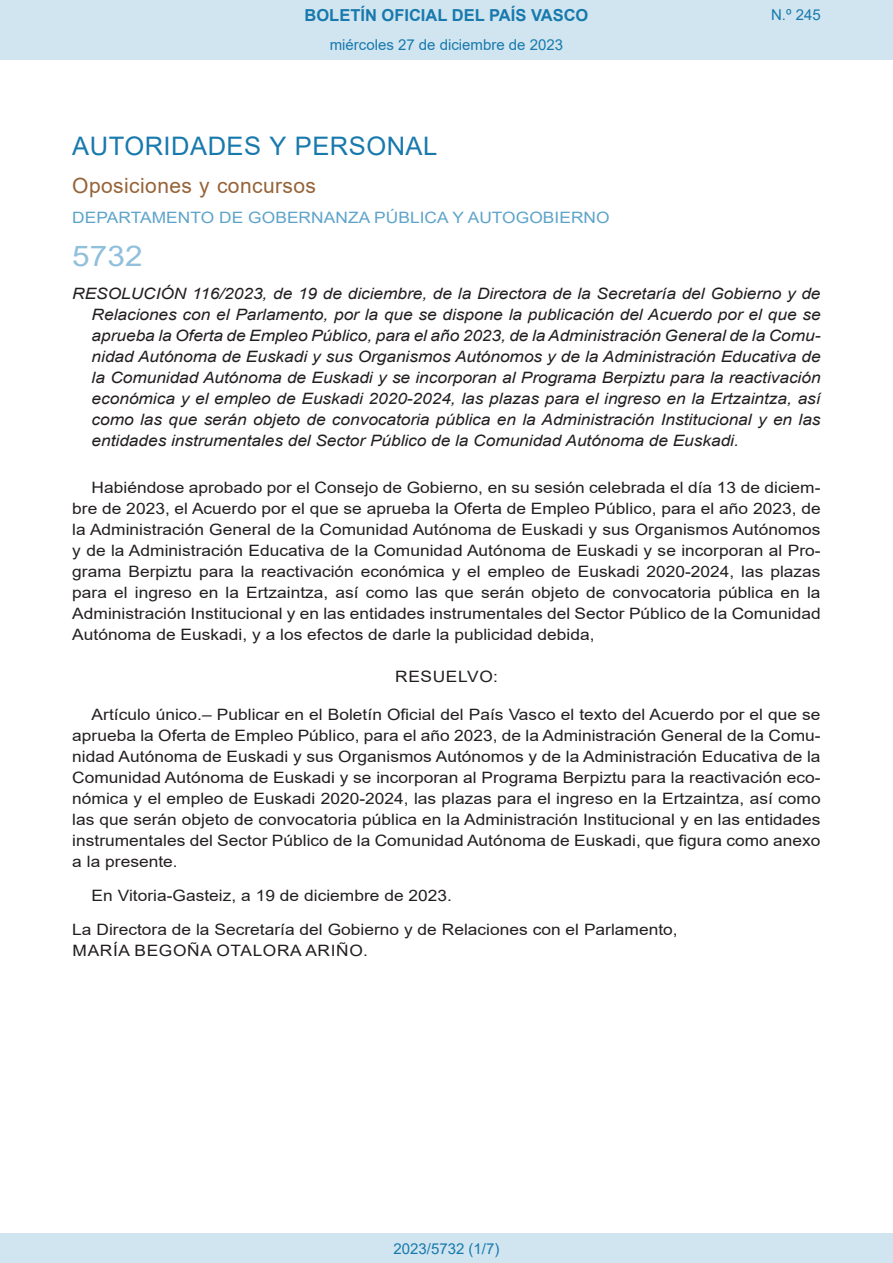
<style>
.page{position:relative;width:893px;height:1263px;background:#fff}
.page>*{position:absolute;margin:0;border:0;box-sizing:border-box;transform-origin:0 0}
.BOPVOrden{font:28.5px "Arial";color:#90c0db;scale:1.11 1}
.BOPVSeccion{font:25.5px "Arial";letter-spacing:.02em;color:#1879ad}
.BOPVSubseccion{font:21px "Arial";letter-spacing:.02em;color:#956338}
.t1{font:700 16.5px "Arial";color:#1879ad}
.BOPVDetalle{font:15.6px/21px "Arial";color:#231f20;text-align:justify;scale:1.11 1}
.BOPVTitulo{font:italic 15.6px/21px "Arial";letter-spacing:-.005em;color:#231f20;text-align:justify;scale:1.11 1}
.BOPVFirmaPuesto{font:15.6px "Arial";color:#231f20;scale:1.11 1}
.BOPVOrganismo{font:15.6px "Arial";letter-spacing:.005em;color:#5ea4ca;scale:1.11 1}
.BOPVFirmaLugFec{font:15.6px "Arial";color:#231f20;scale:1.11 1}
.BOPVFirmaNombre{font:15.6px "Arial";letter-spacing:.035em;color:#231f20;scale:1.11 1}
.BOPVClave{font:15.6px "Arial";letter-spacing:.035em;color:#231f20;scale:1.11 1}
.Paginacion_Centro{font:15px "Arial";color:#1879ad}
</style>
<div class="page">
<div style="left:0;top:0;width:893px;height:60px;background:#d0e5f0"></div>
<div style="left:0;top:1233px;width:893px;height:30px;background:#d0e5f0"></div>
<p class="t1" style="left:305px;top:3px;width:285px">BOLETÍN OFICIAL DEL PAÍS VASCO</p>
<p class="Paginacion_Centro" style="left:330px;top:35px;width:235px">miércoles 27 de diciembre de 2023</p>
<p class="Paginacion_Centro" style="left:771px;top:5px;width:51px">N.º 245</p>
<p class="BOPVSeccion" style="left:72px;top:128px;width:366px">AUTORIDADES Y PERSONAL</p>
<p class="BOPVSubseccion" style="left:72px;top:171px;width:245px">Oposiciones y concursos</p>
<p class="BOPVOrganismo" style="left:72px;top:207px;width:486px">DEPARTAMENTO DE GOBERNANZA PÚBLICA Y AUTOGOBIERNO</p>
<p class="BOPVOrden" style="left:72px;top:236px;width:65px">5732</p>
<p class="BOPVTitulo" style="left:92px;top:284px;width:658px;text-indent:-19px">RESOLUCIÓN 116/2023, de 19 de diciembre, de la Directora de la Secretaría del Gobierno y de Relaciones con el Parlamento, por la que se dispone la publicación del Acuerdo por el que se aprueba la Oferta de Empleo Público, para el año 2023, de la Administración General de la Comu&shy;nidad Autónoma de Euskadi y sus Organismos Autónomos y de la Administración Educativa de la Comunidad Autónoma de Euskadi y se incorporan al Programa Berpiztu para la reactivación económica y el empleo de Euskadi 2020-2024, las plazas para el ingreso en la Ertzaintza, así como las que serán objeto de convocatoria pública en la Administración Institucional y en las entidades instrumentales del Sector Público de la Comunidad Autónoma de Euskadi.</p>
<p class="BOPVDetalle" style="left:72px;top:477px;width:676px;text-indent:19px">Habiéndose aprobado por el Consejo de Gobierno, en su sesión celebrada el día 13 de diciem&shy;bre de 2023, el Acuerdo por el que se aprueba la Oferta de Empleo Público, para el año 2023, de la Administración General de la Comunidad Autónoma de Euskadi y sus Organismos Autónomos y de la Administración Educativa de la Comunidad Autónoma de Euskadi y se incorporan al Pro&shy;grama Berpiztu para la reactivación económica y el empleo de Euskadi 2020-2024, las plazas para el ingreso en la Ertzaintza, así como las que serán objeto de convocatoria pública en la Administración Institucional y en las entidades instrumentales del Sector Público de la Comunidad Autónoma de Euskadi, y a los efectos de darle la publicidad debida,</p>
<p class="BOPVClave" style="left:395px;top:666px;width:94px">RESUELVO:</p>
<p class="BOPVDetalle" style="left:72px;top:704px;width:676px;text-indent:19px">Artículo único.– Publicar en el Boletín Oficial del País Vasco el texto del Acuerdo por el que se aprueba la Oferta de Empleo Público, para el año 2023, de la Administración General de la Comu&shy;nidad Autónoma de Euskadi y sus Organismos Autónomos y de la Administración Educativa de la Comunidad Autónoma de Euskadi y se incorporan al Programa Berpiztu para la reactivación eco&shy;nómica y el empleo de Euskadi 2020-2024, las plazas para el ingreso en la Ertzaintza, así como las que serán objeto de convocatoria pública en la Administración Institucional y en las entidades instrumentales del Sector Público de la Comunidad Autónoma de Euskadi, que figura como anexo a la presente.</p>
<p class="BOPVFirmaLugFec" style="left:92px;top:885px;width:326px">En Vitoria-Gasteiz, a 19 de diciembre de 2023.</p>
<p class="BOPVFirmaPuesto" style="left:72px;top:918px;width:547px">La Directora de la Secretaría del Gobierno y de Relaciones con el Parlamento,</p>
<p class="BOPVFirmaNombre" style="left:73px;top:939px;width:268px">MARÍA BEGOÑA OTALORA ARIÑO.</p>
<p class="Paginacion_Centro" style="left:393px;top:1238px;width:107px">2023/5732 (1/7)</p>
</div>
